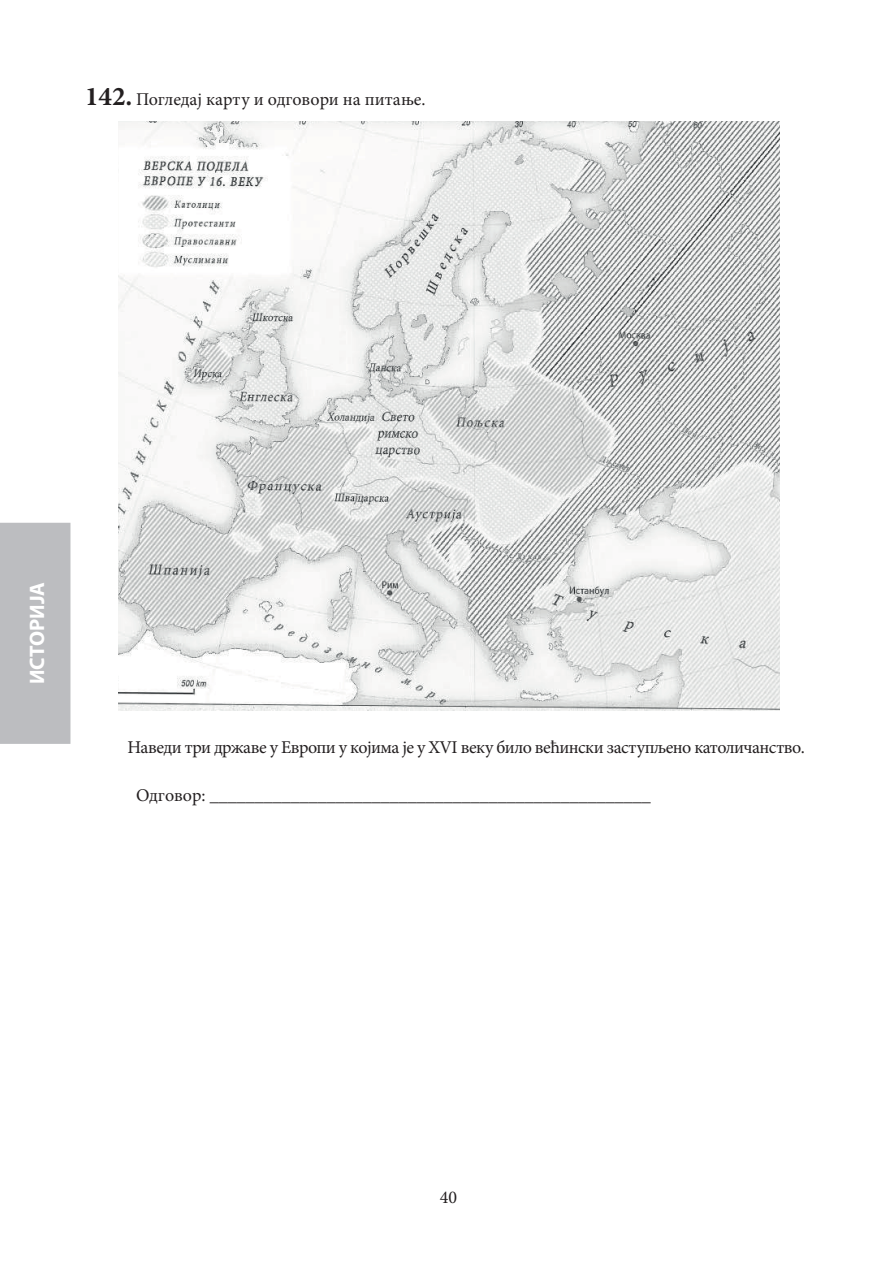
<style>
.page{position:relative;width:893px;height:1263px;background:#fff}
.page>*{position:absolute;margin:0;border:0;box-sizing:border-box;transform-origin:0 0}
.t1{font:700 21px "Myriad Pro";color:#fff}
.t2{font:18px "Minion Pro";color:#231f20}
.t3{font:18px "Minion Pro";letter-spacing:-.02em;color:#231f20}
.s1{font-weight:700;font-size:27px}
</style>
<div class="page">
<img style="left:118px;top:121px;width:661px;height:589px">
<div style="left:0;top:523px;width:70px;height:221px;background:#bcbdc0"></div>
<p class="t2" style="left:85px;top:87px;width:342px"><span class="s1">142.</span> Погледај карту и одговори на питање.</p>
<p class="t1" style="left:23px;top:684px;width:104px;rotate:-90deg">ИСТОРИЈА</p>
<p class="t3" style="left:128px;top:735px;width:679px">Наведи три државе у Европи у којима је у XVI веку било већински заступљено католичанство.</p>
<p class="t2" style="left:136px;top:783px;width:516px">Одговор: _________________________________________________</p>
<p class="t3" style="left:440px;top:1185px;width:19px">40</p>
</div>
